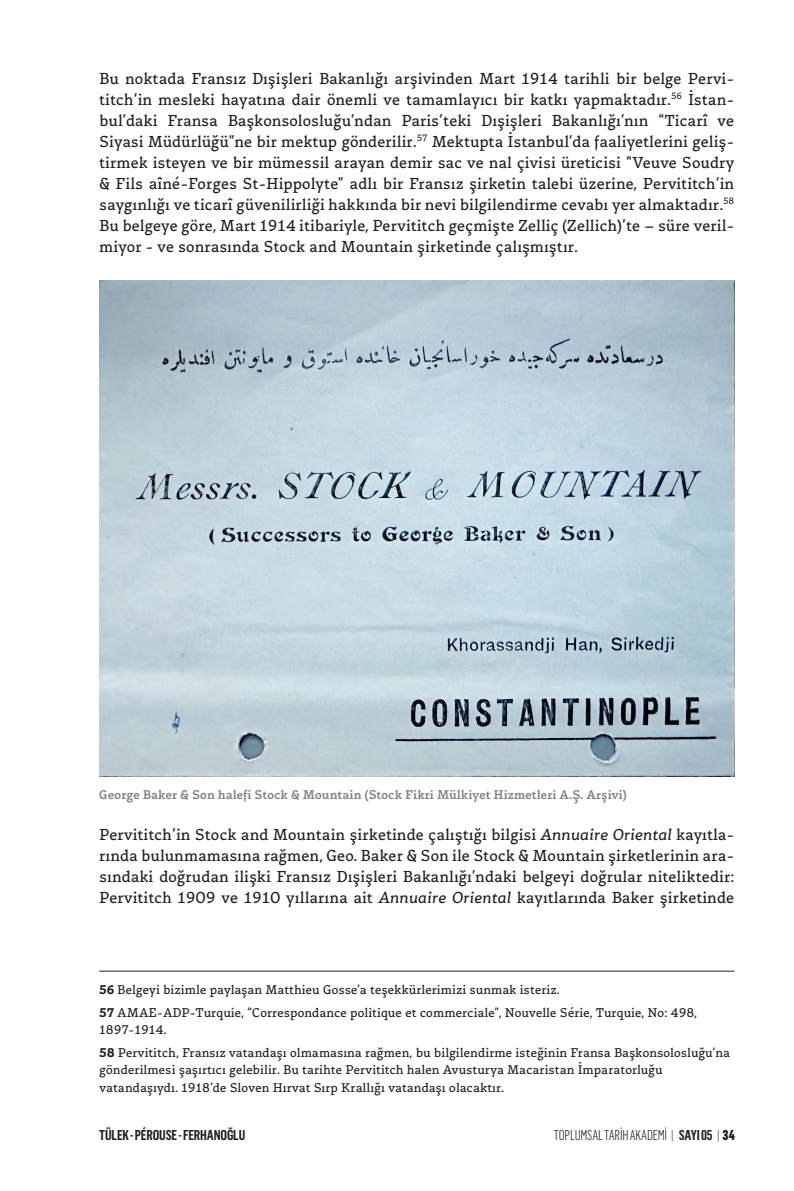
<style>
.page{position:relative;width:794px;height:1191px;background:#fff}
.page>*{position:absolute;margin:0;border:0;box-sizing:border-box;transform-origin:0 0}
.Govde_Metin{font:17.5px/21px "Certa Serif";letter-spacing:-.005em;color:#231f20;text-align:justify}
.t1{font:14px/17.5px "Certa Serif";letter-spacing:-.015em;color:#231f20}
.Fotograf_Alti{font:500 14px "Certa Serif";letter-spacing:-.005em;color:#808285}
.t2{font:300 14px "Flama Condensed";letter-spacing:-.01em;color:#231f20}
.t3{font:600 14px "Flama Condensed";letter-spacing:-.015em;color:#231f20}
.s1{font-style:italic}
.s2{font-weight:700}
.s3{font-weight:600}
.s4{font-weight:900}
</style>
<div class="page">
<img style="left:99px;top:280px;width:635px;height:496px">
<hr style="left:99px;top:970px;width:635px;height:1px;background:#231f20">
<p class="Govde_Metin" style="left:99px;top:68px;width:637px">Bu noktada Fransız Dışişleri Bakanlığı arşivinden Mart 1914 tarihli bir belge Pervi&shy;titch’in mesleki hayatına dair önemli ve tamamlayıcı bir katkı yapmaktadır.<sup>56</sup> İstan&shy;bul’daki Fransa Başkonsolosluğu’ndan Paris’teki Dışişleri Bakanlığı’nın “Ticarî ve Siyasi Müdürlüğü”ne bir mektup gönderilir.<sup>57</sup> Mektupta İstanbul’da faaliyetlerini geliş&shy;tirmek isteyen ve bir mümessil arayan demir sac ve nal çivisi üreticisi “Veuve Soudry &amp; Fils aîné-Forges St-Hippolyte” adlı bir Fransız şirketin talebi üzerine, Pervititch’in saygınlığı ve ticarî güvenilirliği hakkında bir nevi bilgilendirme cevabı yer almaktadır.<sup>58<br></sup>Bu belgeye göre, Mart 1914 itibariyle, Pervititch geçmişte Zelliç (Zellich)’te – süre veril&shy;miyor - ve sonrasında Stock and Mountain şirketinde çalışmıştır.</p>
<p class="Fotograf_Alti" style="left:99px;top:785px;width:529px">George Baker &amp; Son halefi Stock &amp; Mountain (Stock Fikri Mülkiyet Hizmetleri A.Ş. Arşivi)</p>
<p class="Govde_Metin" style="left:99px;top:824px;width:637px">Pervititch’in Stock and Mountain şirketinde çalıştığı bilgisi <span class="s1">Annuaire Oriental</span> kayıtla&shy;rında bulunmamasına rağmen, Geo. Baker &amp; Son ile Stock &amp; Mountain şirketlerinin ara&shy;sındaki doğrudan ilişki Fransız Dışişleri Bakanlığı’ndaki belgeyi doğrular niteliktedir:<br>Pervititch 1909 ve 1910 yıllarına ait <span class="s1">Annuaire Oriental</span> kayıtlarında Baker şirketinde</p>
<p class="t1" style="left:99px;top:980px;width:462px"><span class="s2">56</span> Belgeyi bizimle paylaşan Matthieu Gosse’a teşekkürlerimizi sunmak isteriz.</p>
<p class="t1" style="left:99px;top:1003px;width:599px"><span class="s2">57</span> AMAE-ADP-Turquie, “Correspondance politique et commerciale”, Nouvelle Série, Turquie, No: 498,<br>1897-1914.</p>
<p class="t1" style="left:99px;top:1043px;width:632px"><span class="s2">58</span> Pervititch, Fransız vatandaşı olmamasına rağmen, bu bilgilendirme isteğinin Fransa Başkonsolosluğu’na gönderilmesi şaşırtıcı gelebilir. Bu tarihte Pervititch halen Avusturya Macaristan İmparatorluğu vatandaşıydı. 1918’de Sloven Hırvat Sırp Krallığı vatandaşı olacaktır.</p>
<p class="t2" style="left:671px;top:1126px;width:5px">|</p>
<p class="t2" style="left:717px;top:1126px;width:5px">|</p>
<p class="t3" style="left:99px;top:1126px;width:148px">TÜLEK - PÉROUSE - FERHANOĞLU</p>
<p class="t2" style="left:554px;top:1126px;width:183px">TOPLUMSAL TARİH AKADEMİ <span class="s3">SAYI 05</span> <span class="s4">34</span></p>
</div>
